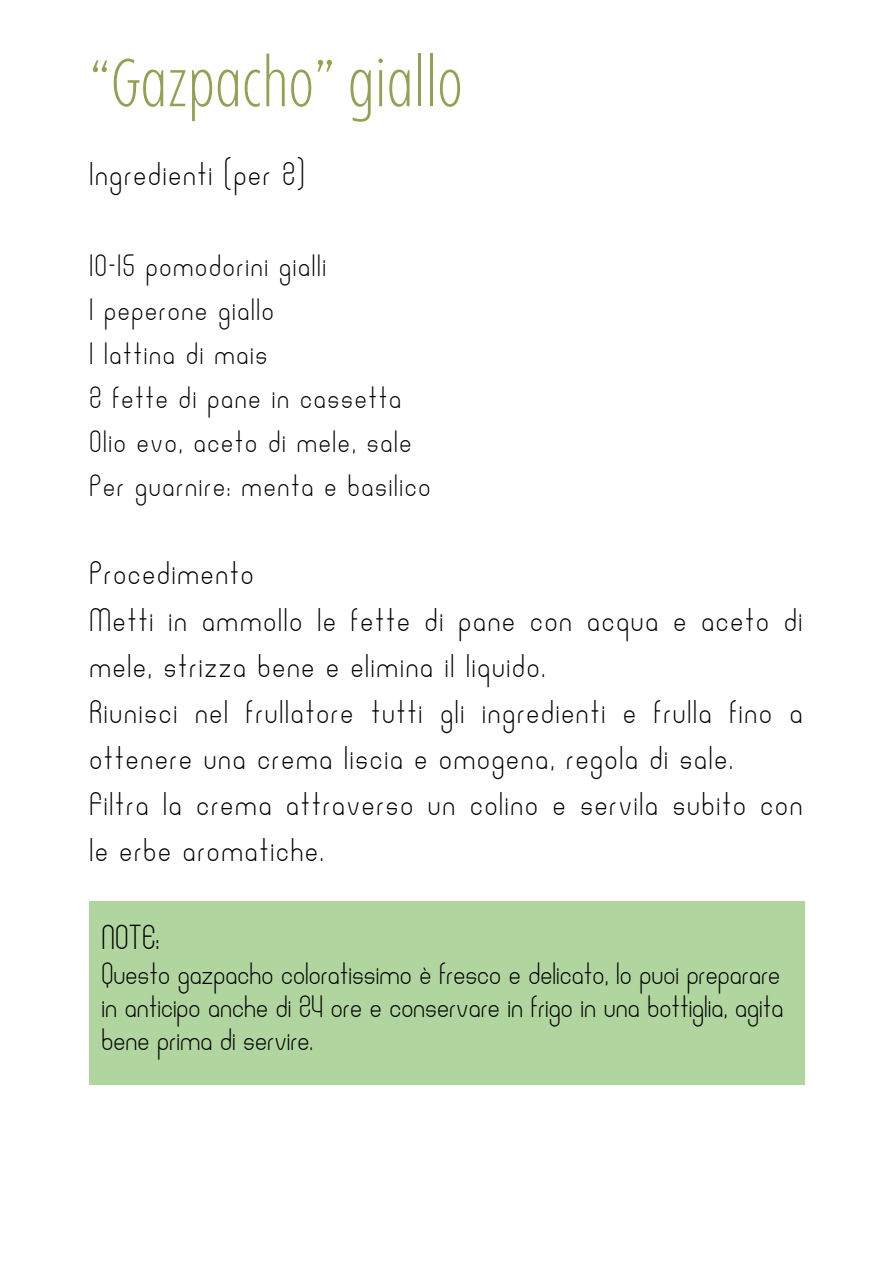
<style>
.page{position:relative;width:894px;height:1264px;background:#fff}
.page>*{position:absolute;margin:0;border:0;box-sizing:border-box;transform-origin:0 0}
.t1{font:200 condensed 67.5px "Balgin";letter-spacing:.015em;color:#91a253}
.t2{font:27px "Adelina";color:#000}
.t3{font:25.5px/46.2px "Adelina";letter-spacing:.07em;color:#000}
.t4{font:24px/32.7px "Adelina";color:#000}
.t5{font:24px "Adelina";letter-spacing:.07em;color:#000}
</style>
<div class="page">
<div style="left:89px;top:901px;width:715px;height:184px;background:#b0d59f"></div>
<p class="t1" style="left:89px;top:56px;width:374px">“Gazpacho” giallo</p>
<h1 class="t3" style="left:89px;top:153px;width:217px">Ingredienti (per 2)</h1>
<p class="t5" style="left:89px;top:254px;width:238px">10-15 pomodorini gialli</p>
<p class="t5" style="left:89px;top:298px;width:186px">1 peperone giallo</p>
<p class="t5" style="left:89px;top:341px;width:179px">1 lattina di mais</p>
<p class="t5" style="left:89px;top:385px;width:313px">2 fette di pane in cassetta</p>
<p class="t5" style="left:89px;top:429px;width:323px">Olio evo, aceto di mele, sale</p>
<p class="t5" style="left:89px;top:473px;width:342px">Per guarnire: menta e basilico</p>
<p class="t3" style="left:89px;top:552px;width:166px">Procedimento</p>
<p class="t3" style="left:89px;top:598px;width:714px">Metti in ammollo le fette di pane con acqua e aceto di mele, strizza bene e elimina il liquido.</p>
<p class="t3" style="left:89px;top:691px;width:714px">Riunisci nel frullatore tutti gli ingredienti e frulla fino a ottenere una crema liscia e omogena, regola di sale.</p>
<p class="t3" style="left:89px;top:783px;width:714px">Filtra la crema attraverso un colino e servila subito con le erbe aromatiche.</p>
<p class="t2" style="left:102px;top:924px;width:59px">NOTE:</p>
<p class="t4" style="left:102px;top:959px;width:683px">Questo gazpacho coloratissimo è fresco e delicato, lo puoi preparare in anticipo anche di 24 ore e conservare in frigo in una bottiglia, agita bene prima di servire.</p>
</div>
